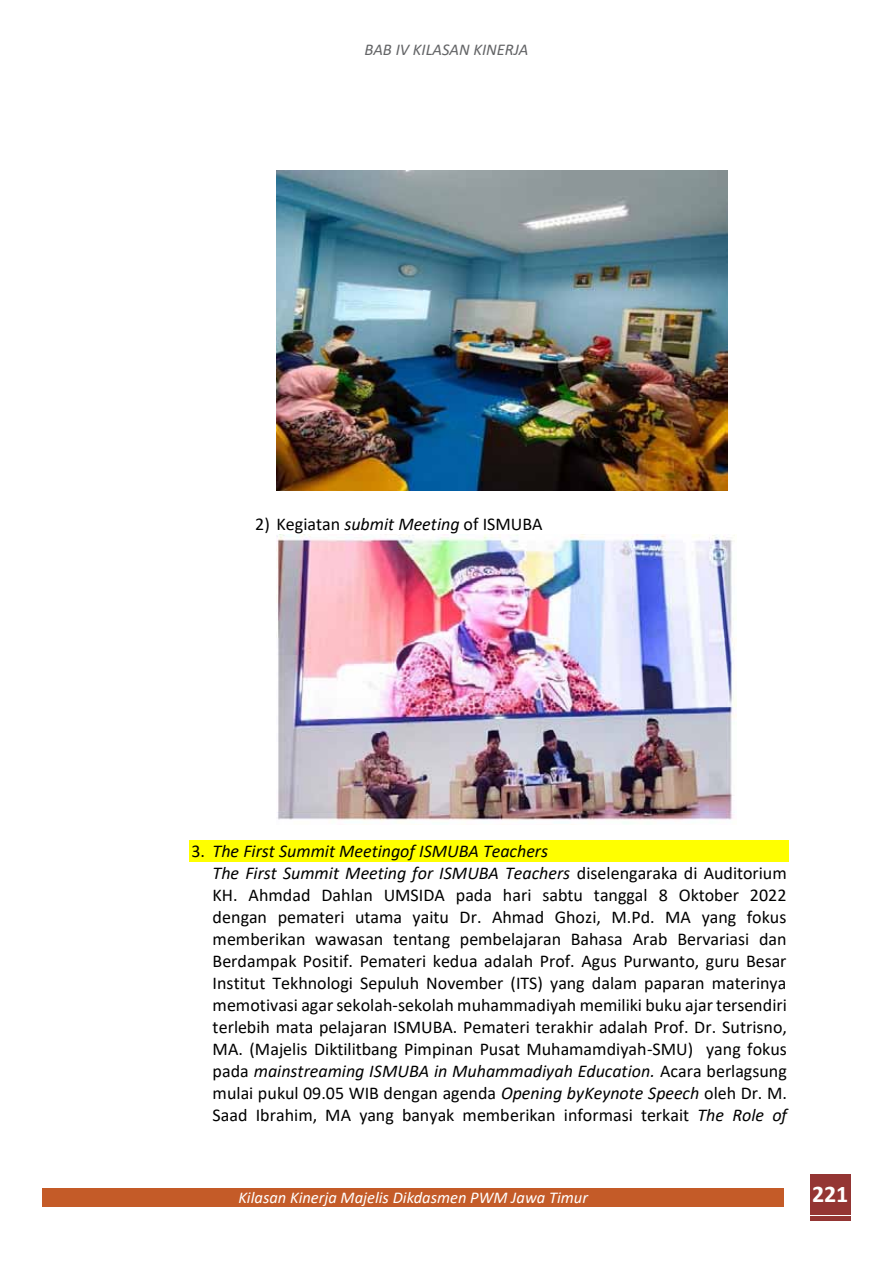
<style>
.page{position:relative;width:893px;height:1263px;background:#fff}
.page>*{position:absolute;margin:0;border:0;box-sizing:border-box;transform-origin:0 0}
.t1{font:italic 700 27px "Calibri";color:#fff}
.t2{font:700 24px "Calibri";color:#fff}
.t3{font:18px/22px "Calibri";color:#000}
.t4{font:italic 16.5px "Calibri";color:#fff}
.t5{font:italic 16.5px "Calibri";color:#636466}
.s1{font-style:italic}
</style>
<div class="page">
<div style="left:189px;top:840px;width:600px;height:22px;background:#ff0"></div>
<img style="left:276px;top:170px;width:452px;height:320px">
<img style="left:276px;top:534px;width:460px;height:291px">
<div style="left:43px;top:1188px;width:741px;height:18px;background:#c45b28"></div>
<div style="left:810px;top:1174px;width:40px;height:40px;background:#943533"></div>
<hr style="left:810px;top:1216px;width:40px;height:4px;background:#943533">
<p class="t5" style="left:365px;top:38px;width:165px">BAB IV KILASAN KINERJA</p>
<p class="t3" style="left:255px;top:512px;width:289px">2) Kegiatan <span class="s1">submit Meeting</span> of ISMUBA</p>
<p class="t3" style="left:213px;top:839px;width:576px;text-indent:-21px">3. <span class="s1">The First Summit Meetingof ISMUBA Teachers<br>The First Summit Meeting for ISMUBA Teachers</span> diselengaraka di Auditorium KH. Ahmdad Dahlan UMSIDA pada hari sabtu tanggal 8 Oktober 2022 dengan pemateri utama yaitu Dr. Ahmad Ghozi, M.Pd. MA yang fokus memberikan wawasan tentang pembelajaran Bahasa Arab Bervariasi dan Berdampak Positif. Pemateri kedua adalah Prof. Agus Purwanto, guru Besar Institut Tekhnologi Sepuluh November (ITS) yang dalam paparan materinya memotivasi agar sekolah-sekolah muhammadiyah memiliki buku ajar tersendiri terlebih mata pelajaran ISMUBA. Pemateri terakhir adalah Prof. Dr. Sutrisno, MA. (Majelis Diktilitbang Pimpinan Pusat Muhamamdiyah-SMU) yang fokus pada <span class="s1">mainstreaming ISMUBA in Muhammadiyah Education.</span> Acara berlagsung mulai pukul 09.05 WIB dengan agenda <span class="s1">Opening byKeynote Speech</span> oleh Dr. M.<br>Saad Ibrahim, MA yang banyak memberikan informasi terkait <span class="s1">The Role of</span></p>
<p class="t4" style="left:238px;top:1186px;width:351px">Kilasan Kinerja Majelis Dikdasmen PWM Jawa Timur</p>
<p class="t4" style="left:170px;top:1189px;width:352px">Kilasan Kinerja Majelis Dikdasmen PWM Jawa Timur</p>
<h1 class="t1" style="left:822px;top:1171px;width:43px">217</h1>
<h2 class="t2" style="left:812px;top:1177px;width:38px">221</h2>
</div>
